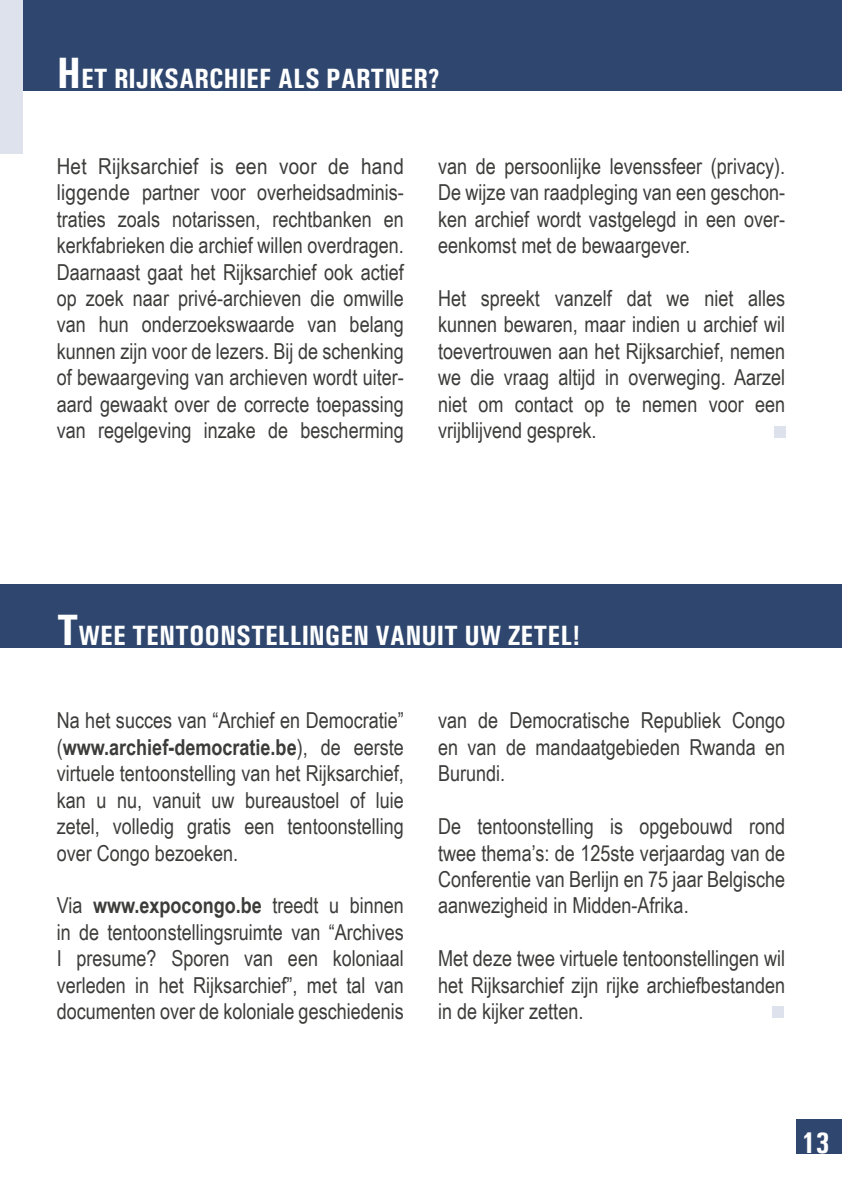
<style>
.page{position:relative;width:842px;height:1191px;background:#fff}
.page>*{position:absolute;margin:0;border:0;box-sizing:border-box;transform-origin:0 0}
.t1{font:700 condensed 30px "Univers";color:#fff}
.t2{font:700 condensed 28px "Univers";color:#fff}
.t3{font:22px/26.4px "Arial Narrow";color:#3c3c3b;text-align:justify}
.t4{font:22px/26.4px "Arial Narrow";color:#3c3c3b;text-align:justify;scale:1.05 1}
.s1{font-size:44px}
.s2{font-weight:700}
</style>
<div class="page">
<div style="left:0;top:0;width:842px;height:91px;background:#2f476f"></div>
<div style="left:0;top:584px;width:842px;height:64px;background:#2f476f"></div>
<div style="left:797px;top:1119px;width:45px;height:34px;background:#2f476f"></div>
<div style="left:0;top:0;width:23px;height:153px;background:#dde2ed"></div>
<div style="left:774px;top:426px;width:12px;height:11px;background:#dde2ed"></div>
<div style="left:772px;top:1006px;width:12px;height:11px;background:#dde2ed"></div>
<p class="t2" style="left:57px;top:61px;width:71px"><span class="s1">H</span>ET RIJK</p>
<p class="t2" style="left:164px;top:61px;width:278px">SARCHIEF ALS PARTNER?</p>
<p class="t4" style="left:57px;top:152px;width:332px">Het Rijksarchief is een voor de hand liggende partner voor overheidsadminis&shy;traties zoals notarissen, rechtbanken en kerkfabrieken die archief willen overdragen.<br>Daarnaast gaat het Rijksarchief ook actief op zoek naar privé-archieven die omwille van hun onderzoekswaarde van belang kunnen zijn voor de lezers. Bij de schenking of bewaargeving van archieven wordt uiter&shy;aard gewaakt over de correcte toepassing van regelgeving inzake de bescherming</p>
<p class="t3" style="left:438px;top:152px;width:349px">van de persoonlijke levenssfeer (privacy).<br>De wijze van raadpleging van een geschon&shy;ken archief wordt vastgelegd in een over&shy;eenkomst met de bewaargever.</p>
<p class="t3" style="left:438px;top:284px;width:349px">Het spreekt vanzelf dat we niet alles kunnen bewaren, maar indien u archief wil toevertrouwen aan het Rijksarchief, nemen we die vraag altijd in overweging. Aarzel niet om contact op te nemen voor een vrijblijvend gesprek.</p>
<p class="t2" style="left:57px;top:618px;width:525px"><span class="s1">T</span>WEE TENTOONSTELLINGEN VANUIT UW ZETEL!</p>
<p class="t3" style="left:57px;top:706px;width:349px">Na het succes van “Archief en Democratie” (<span class="s2">www.archief-democratie.be</span>), de eerste virtuele tentoonstelling van het Rijksarchief, kan u nu, vanuit uw bureaustoel of luie zetel, volledig gratis een tentoonstelling over Congo bezoeken.</p>
<p class="t3" style="left:57px;top:891px;width:349px">Via <span class="s2">www.expocongo.be</span> treedt u binnen in de tentoonstellingsruimte van “Archives I presume? Sporen van een koloniaal verleden in het Rijksarchief”, met tal van documenten over de koloniale geschiedenis</p>
<p class="t3" style="left:438px;top:706px;width:349px">van de Democratische Republiek Congo en van de mandaatgebieden Rwanda en Burundi.</p>
<p class="t3" style="left:438px;top:812px;width:349px">De tentoonstelling is opgebouwd rond twee thema’s: de 125ste verjaardag van de Conferentie van Berlijn en 75 jaar Belgische aanwezigheid in Midden-Afrika.</p>
<p class="t3" style="left:438px;top:944px;width:349px">Met deze twee virtuele tentoonstellingen wil het Rijksarchief zijn rijke archiefbestanden in de kijker zetten.</p>
<h1 class="t1" style="left:801px;top:1124px;width:30px">13</h1>
</div>
